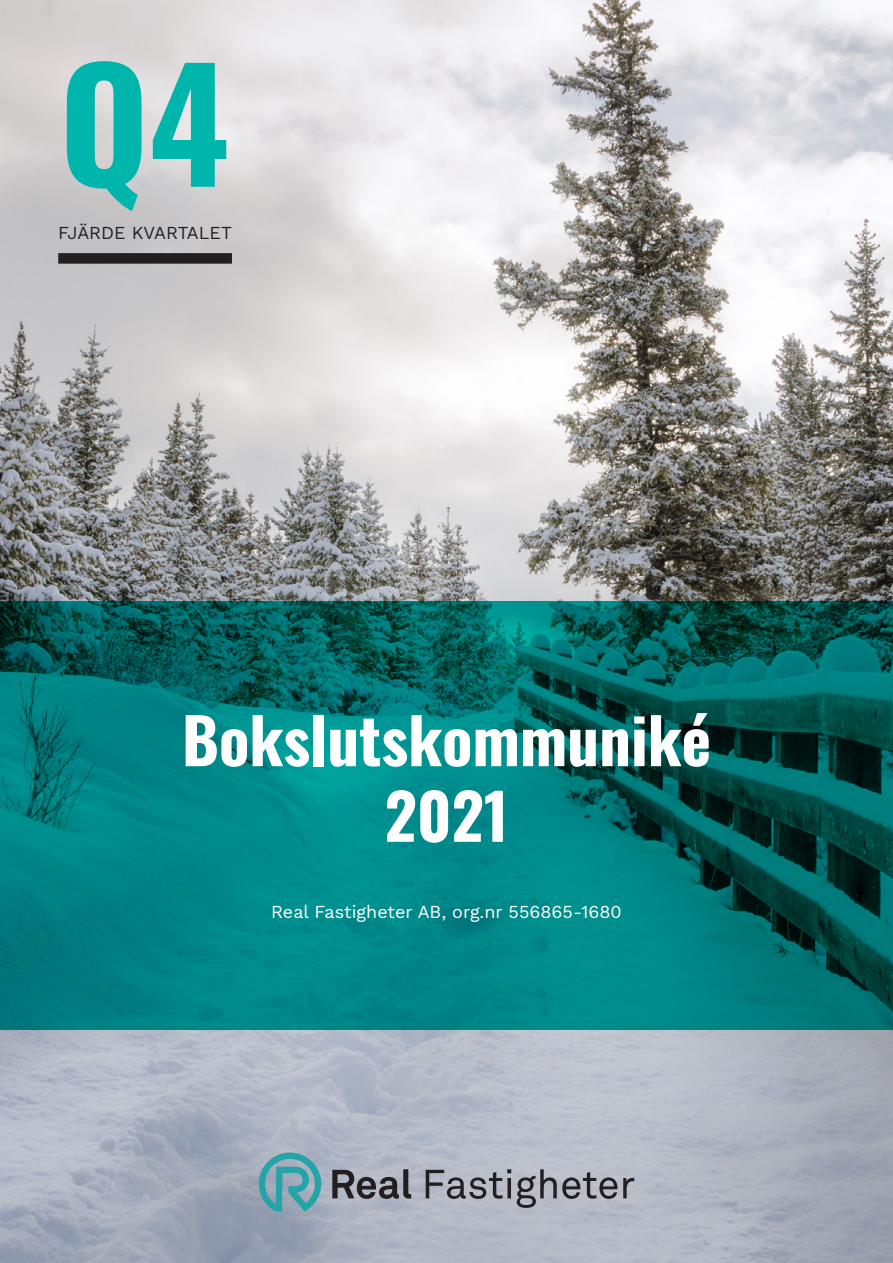
<style>
.page{position:relative;width:893px;height:1263px;background:#fff}
.page>*{position:absolute;margin:0;border:0;box-sizing:border-box;transform-origin:0 0}
.t1{font:700 153px "Oswald";color:#00b5ac}
.t2{font:700 63px/75.6px "Oswald";color:#fff;text-align:center}
.t3{font:18px "Work Sans";color:#fff}
.t4{font:18px "Work Sans";color:#231f20}
</style>
<div class="page">
<img style="left:0;top:0;width:893px;height:1263px">
<div style="left:58px;top:253px;width:174px;height:11px;background:#231f20"></div>
<svg style="left:0;top:602px;width:893px;height:428px;background:#007372"></svg>
<svg style="left:426px;top:1169px;width:85px;height:30px;background:#8a8c94"></svg>
<svg style="left:517px;top:1169px;width:100px;height:39px;background:#92959d"></svg>
<svg style="left:623px;top:1178px;width:11px;height:20px"></svg>
<svg style="left:197px;top:1152px;width:214px;height:59px;background:#8aa0ac"></svg>
<h1 class="t1" style="left:59px;top:44px;width:171px">Q4</h1>
<p class="t4" style="left:58px;top:219px;width:175px">FJÄRDE KVARTALET</p>
<h2 class="t2" style="left:182px;top:707px;width:531px">Bokslutskommuniké<br>2021</h2>
<p class="t3" style="left:271px;top:898px;width:352px">Real Fastigheter AB, org.nr 556865-1680</p>
</div>
